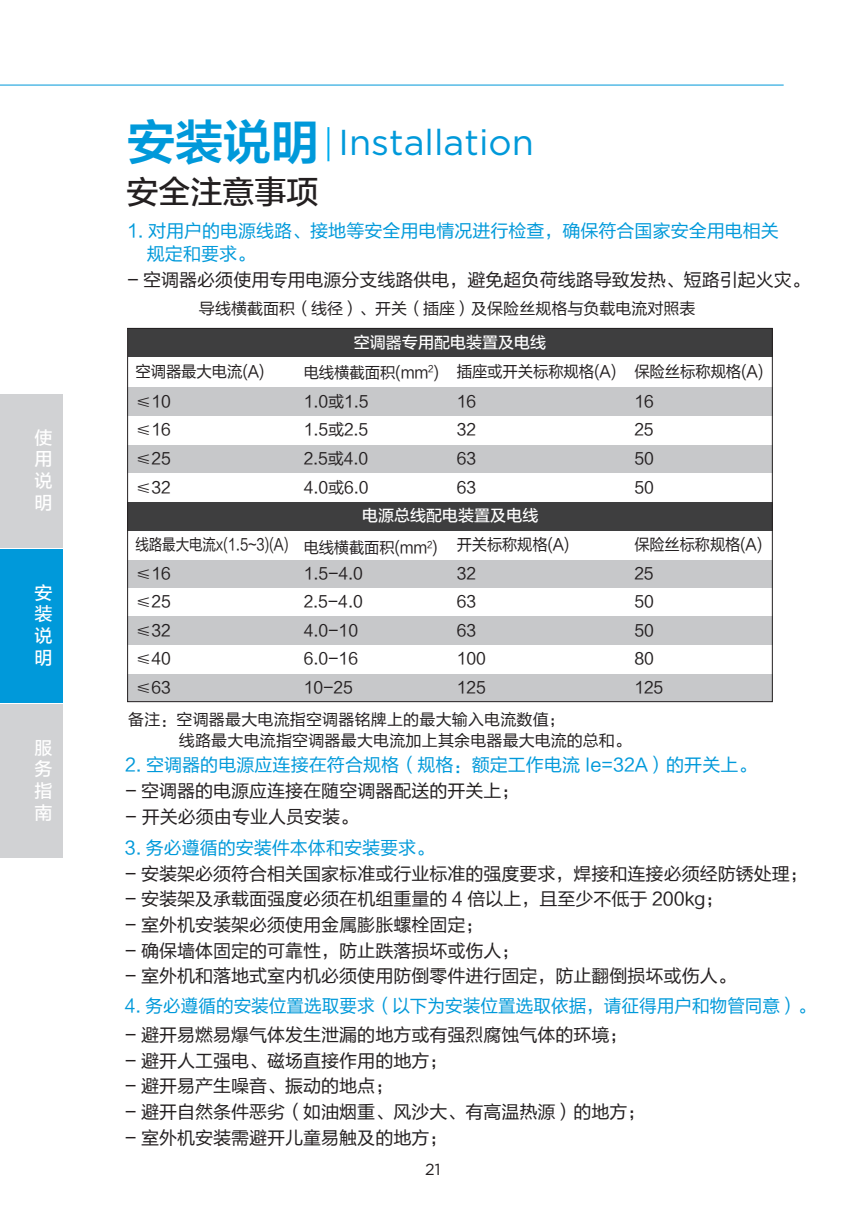
<style>
.page{position:relative;width:857px;height:1225px;background:#fff}
.page>*{position:absolute;margin:0;border:0;box-sizing:border-box;transform-origin:0 0}
.t1{font:36px "Gotham";color:#0099da}
.t2{font:32px "FZLTZHUNHJW GB1 0";color:#231f20}
.t3{font:18px "FZLTHK GBK1 0";color:#231f20}
.t4{font:18px/23.6px "FZLTHK GBK1 0";color:#0099da}
.t5{font:18px/21.6px "FZLTZHUNHJW GB1 0";color:#fff;text-align:justify}
.t6{font:16px/28.4px "FZLTHK GBK1 0";color:#231f20}
.t7{font:16px/28.8px "FZLTHK GBK1 0";color:#231f20;scale:.96 1}
.t8{font:16px/28.4px "FZLTHK GBK1 0";color:#231f20;scale:.95 1}
.t9{font:16px/28.4px "FZLTHK GBK1 0";color:#231f20;scale:.84 1}
.t10{font:16px "FZLTZHUNHJW GB1 0";color:#fff}
.t11{font:16px "Gotham";color:#231f20}
.s1{font-family:"FZLTZCHK GBK1 0";font-size:48px}
</style>
<div class="page">
<div style="left:1px;top:704px;width:62px;height:153px;background:#d1d2d4"></div>
<div style="left:1px;top:394px;width:62px;height:153px;background:#d1d2d4"></div>
<div style="left:1px;top:549px;width:62px;height:153px;background:#0099da"></div>
<hr style="left:0;top:85px;width:783px;height:1px;background:#0099da">
<hr style="left:327px;top:127px;width:2px;height:34px;background:#00aeef">
<div style="left:127px;top:328px;width:645px;height:30px;background:#3e3e3f"></div>
<div style="left:127px;top:501px;width:645px;height:30px;background:#3e3e3f"></div>
<div style="left:127px;top:387px;width:645px;height:29px;background:#c7c8ca"></div>
<div style="left:127px;top:560px;width:645px;height:28px;background:#c7c8ca"></div>
<div style="left:127px;top:445px;width:645px;height:28px;background:#c7c8ca"></div>
<div style="left:127px;top:616px;width:645px;height:29px;background:#c7c8ca"></div>
<div style="left:127px;top:673px;width:645px;height:29px;background:#c7c8ca"></div>
<div style="left:127px;top:473px;width:645px;height:29px;background:#fff"></div>
<p class="t5" style="left:34px;top:427px;width:19px">使用说明</p>
<p class="t5" style="left:34px;top:582px;width:19px">安装说明</p>
<p class="t5" style="left:34px;top:737px;width:19px">服务指南</p>
<h1 class="t1" style="left:127px;top:122px;width:408px"><span class="s1">安装说明</span> Installation</h1>
<h2 class="t2" style="left:126px;top:174px;width:194px">安全注意事项</h2>
<p class="t4" style="left:147px;top:219px;width:633px;text-indent:-20px">1. 对用户的电源线路、接地等安全用电情况进行检查，确保符合国家安全用电相关规定和要求。</p>
<p class="t6" style="left:199px;top:295px;width:498px">导线横截面积（线径）、开关（插座）及保险丝规格与负载电流对照表</p>
<p class="t3" style="left:127px;top:270px;width:684px">- 空调器必须使用专用电源分支线路供电，避免超负荷线路导致发热、短路引起火灾。</p>
<p class="t7" style="left:135px;top:358px;width:136px">空调器最大电流(A) ≤10<br>≤16<br>≤25<br>≤32</p>
<p class="t10" style="left:354px;top:334px;width:193px">空调器专用配电装置及电线</p>
<p class="t7" style="left:303px;top:358px;width:142px">电线横截面积(mm<sup>2</sup>)<br>1.0或1.5<br>1.5或2.5<br>2.5或4.0<br>4.0或6.0</p>
<p class="t7" style="left:634px;top:358px;width:136px">保险丝标称规格(A)<br>16<br>25<br>50<br>50</p>
<p class="t7" style="left:456px;top:358px;width:167px">插座或开关标称规格(A)<br>16<br>32<br>63<br>63</p>
<p class="t10" style="left:362px;top:507px;width:177px">电源总线配电装置及电线</p>
<p class="t9" style="left:135px;top:531px;width:184px">线路最大电流x(1.5~3)(A) ≤16<br>≤25<br>≤32<br>≤40<br>≤63</p>
<p class="t8" style="left:303px;top:535px;width:143px;line-height:25.8px">电线横截面积(mm<sup>2</sup>)<br>1.5-4.0</p>
<p class="t6" style="left:303px;top:588px;width:61px">2.5-4.0<br>4.0-10<br>6.0-16<br>10-25</p>
<p class="t8" style="left:456px;top:531px;width:120px">开关标称规格(A)<br>32<br>63<br>63<br>100<br>125</p>
<p class="t6" style="left:179px;top:709px;width:453px;line-height:21.2px;text-indent:-51px">备注：空调器最大电流指空调器铭牌上的最大输入电流数值；<br>线路最大电流指空调器最大电流加上其余电器最大电流的总和。</p>
<p class="t8" style="left:634px;top:531px;width:136px">保险丝标称规格(A)<br>25<br>50<br>50<br>80<br>125</p>
<p class="t4" style="left:125px;top:753px;width:632px">2. 空调器的电源应连接在符合规格（规格：额定工作电流 Ie=32A）的开关上。</p>
<p class="t3" style="left:125px;top:781px;width:395px">- 空调器的电源应连接在随空调器配送的开关上；</p>
<p class="t3" style="left:125px;top:806px;width:234px">- 开关必须由专业人员安装。</p>
<p class="t4" style="left:125px;top:836px;width:310px">3. 务必遵循的安装件本体和安装要求。</p>
<p class="t3" style="left:125px;top:863px;width:684px">- 安装架必须符合相关国家标准或行业标准的强度要求，焊接和连接必须经防锈处理；</p>
<p class="t3" style="left:125px;top:889px;width:600px">- 安装架及承载面强度必须在机组重量的 4 倍以上，且至少不低于 200kg；</p>
<p class="t3" style="left:125px;top:915px;width:360px">- 室外机安装架必须使用金属膨胀螺栓固定；</p>
<p class="t3" style="left:125px;top:940px;width:396px">- 确保墙体固定的可靠性，防止跌落损坏或伤人；</p>
<p class="t3" style="left:125px;top:966px;width:612px">- 室外机和落地式室内机必须使用防倒零件进行固定，防止翻倒损坏或伤人。</p>
<p class="t4" style="left:125px;top:994px;width:691px">4. 务必遵循的安装位置选取要求（以下为安装位置选取依据，请征得用户和物管同意）。</p>
<p class="t3" style="left:125px;top:1025px;width:504px">- 避开易燃易爆气体发生泄漏的地方或有强烈腐蚀气体的环境；</p>
<p class="t3" style="left:125px;top:1050px;width:324px">- 避开人工强电、磁场直接作用的地方；</p>
<p class="t3" style="left:125px;top:1076px;width:270px">- 避开易产生噪音、振动的地点；</p>
<p class="t3" style="left:125px;top:1101px;width:522px">- 避开自然条件恶劣（如油烟重、风沙大、有高温热源）的地方；</p>
<p class="t3" style="left:125px;top:1127px;width:324px">- 室外机安装需避开儿童易触及的地方；</p>
<p class="t11" style="left:425px;top:1160px;width:17px">21</p>
</div>
